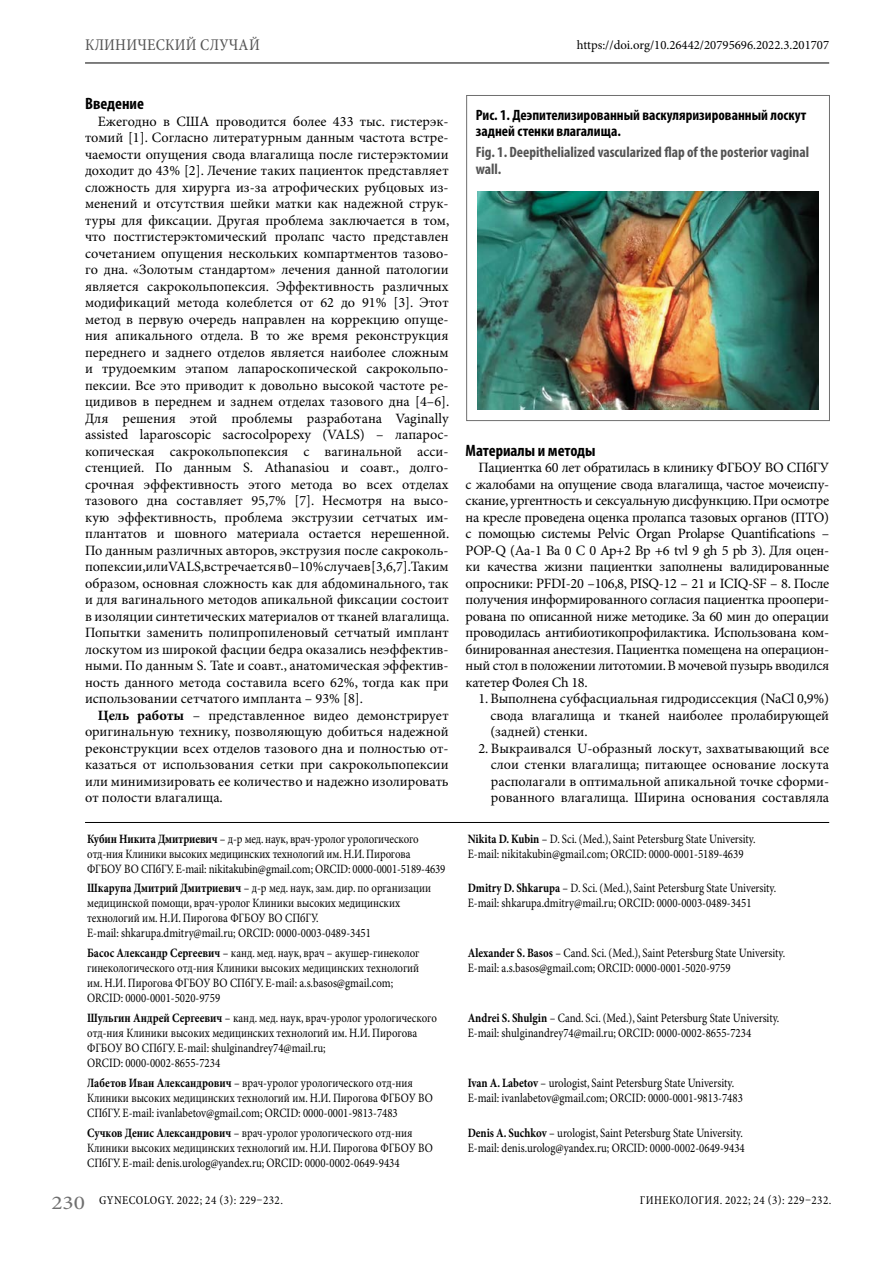
<style>
.page{position:relative;width:893px;height:1263px;background:#fff}
.page>*{position:absolute;margin:0;border:0;box-sizing:border-box;transform-origin:0 0}
.t1{font:19.5px "Minion Pro";color:#6f6f6f;scale:1.2 1}
.t2{font:700 condensed 16.5px "Myriad Pro";color:#000}
.t3{font:condensed 16.5px "Minion Pro";color:#545454}
.t4{font:700 condensed 15px/16.5px "Myriad Pro";color:#000}
.t5{font:700 condensed 15px/16.5px "Myriad Pro";color:#545454}
.t6{font:14.25px/16.5px "Minion Pro";color:#000;text-align:justify}
.t7{font:12.75px/15px "Minion Pro";color:#000;scale:.85 1}
.t8{font:12.75px "Minion Pro";color:#000}
.t9{font:condensed 12px "Minion Pro";letter-spacing:.035em;color:#000}
.s1{font-weight:700}
</style>
<div class="page">
<hr style="left:85px;top:63px;width:744px;height:1px;background:#000">
<hr style="left:85px;top:822px;width:744px;height:1px;background:#000">
<img style="left:478px;top:192px;width:340px;height:218px">
<div style="left:466px;top:95px;width:364px;height:326px;border:1px solid #6f6f6f"></div>
<p class="t3" style="left:85px;top:35px;width:21px">Клинический</p>
<p class="t3" style="left:200px;top:35px;width:11px">случай</p>
<p class="t8" style="left:577px;top:37px;width:254px">https://doi.org/10.26442/20795696.2022.3.201707</p>
<p class="t2" style="left:85px;top:95px;width:60px">Введение</p>
<p class="t6" style="left:85px;top:113px;width:366px;text-align:left;text-indent:13px">Ежегодно в США проводится более 433 тыс. гистерэк&shy;томий [1]. Согласно литературным данным частота встре&shy;чаемости опущения свода влагалища после гистерэктомии доходит до 43% [2]. Лечение таких пациенток представляет сложность для хирурга из-за атрофических рубцовых из&shy;менений и отсутствия шейки матки как надежной струк&shy;туры для фиксации. Другая проблема заключается в том, что постгистерэктомический пролапс часто представлен сочетанием опущения нескольких компартментов тазово&shy;го дна. «Золотым стандартом» лечения данной патологии является сакрокольпопексия. Эффективность различных модификаций метода колеблется от 62 до 91% [3]. Этот метод в первую очередь направлен на коррекцию опуще&shy;ния апикального отдела. В то же время реконструкция переднего и заднего отделов является наиболее сложным и трудоемким этапом лапароскопической сакрокольпо&shy;пексии. Все это приводит к довольно высокой частоте ре&shy;цидивов в переднем и заднем отделах тазового дна [4–6].<br>Для решения этой проблемы разработана Vaginally assisted laparoscopic sacrocolpopexy (VALS) – лапарос&shy;копическая сакрокольпопексия с вагинальной асси&shy;стенцией. По данным S. Athanasiou и соавт., долго&shy;срочная эффективность этого метода во всех отделах тазового дна составляет 95,7% [7]. Несмотря на высо&shy;кую эффективность, проблема экструзии сетчатых им&shy;плантатов и шовного материала остается нерешенной.<br>По данным различных авторов, экструзия после сакроколь&shy;попексии, или VALS, встречается в 0–10% случаев [3, 6, 7]. Таким образом, основная сложность как для абдоминального, так и для вагинального методов апикальной фиксации состоит в изоляции синтетических материалов от тканей влагалища.<br>Попытки заменить полипропиленовый сетчатый имплант лоскутом из широкой фасции бедра оказались неэффектив&shy;ными. По данным S. Tate и соавт., анатомическая эффектив&shy;ность данного метода составила всего 62%, тогда как при использовании сетчатого импланта – 93% [8].</p>
<p class="t6" style="left:85px;top:708px;width:365px;text-indent:13px"><span class="s1">Цель работы</span> – представленное видео демонстрирует оригинальную технику, позволяющую добиться надежной реконструкции всех отделов тазового дна и полностью от&shy;казаться от использования сетки при сакрокольпопексии или минимизировать ее количество и надежно изолировать от полости влагалища.</p>
<p class="t4" style="left:476px;top:107px;width:332px">Рис. 1. Деэпителизированный васкуляризированный лоскут задней стенки влагалища.</p>
<p class="t5" style="left:476px;top:144px;width:335px">Fig. 1. Deepithelialized vascularized flap of the posterior vaginal wall.</p>
<p class="t2" style="left:466px;top:441px;width:131px">Материалы и методы</p>
<p class="t6" style="left:466px;top:460px;width:365px;text-indent:13px">Пациентка 60 лет обратилась в клинику ФГБОУ ВО СПбГУ с жалобами на опущение свода влагалища, частое мочеиспу&shy;скание, ургентность и сексуальную дисфункцию. При осмотре на кресле проведена оценка пролапса тазовых органов (ПТО) с помощью системы Pelvic Organ Prolapse Quantifications – POP-Q (Aa-1 Ba 0 C 0 Ap+2 Bp +6 tvl 9 gh 5 pb 3). Для оцен&shy;ки качества жизни пациентки заполнены валидированные опросники: PFDI-20 –106,8, PISQ-12 – 21 и ICIQ-SF – 8. После получения информированного согласия пациентка проопери&shy;рована по описанной ниже методике. За 60 мин до операции проводилась антибиотикопрофилактика. Использована ком&shy;бинированная анестезия. Пациентка помещена на операцион&shy;ный стол в положении литотомии. В мочевой пузырь вводился катетер Фолея Ch 18.</p>
<p class="t6" style="left:490px;top:691px;width:340px;text-indent:-12px">1. Выполнена субфасциальная гидродиссекция (NaCl 0,9%) свода влагалища и тканей наиболее пролабирующей (задней) стенки.</p>
<p class="t6" style="left:491px;top:741px;width:340px;text-indent:-13px">2. Выкраивался U-образный лоскут, захватывающий все слои стенки влагалища; питающее основание лоскута располагали в оптимальной апикальной точке сформи&shy;рованного влагалища. Ширина основания составляла</p>
<p class="t7" style="left:87px;top:831px;width:423px"><span class="s1">Кубин Никита Дмитриевич</span> – д-р мед. наук, врач-уролог урологического отд-ния Клиники высоких медицинских технологий им. Н.И. Пирогова<br>ФГБОУ ВО СПбГУ. E-mail: nikitakubin@gmail.com; ORCID: 0000-0001-5189-4639</p>
<p class="t7" style="left:468px;top:831px;width:340px"><span class="s1">Nikita D. Kubin</span> – D. Sci. (Med.), Saint Petersburg State University.<br>E-mail: nikitakubin@gmail.com; ORCID: 0000-0001-5189-4639</p>
<p class="t7" style="left:87px;top:881px;width:406px"><span class="s1">Шкарупа Дмитрий Дмитриевич</span> – д-р мед. наук, зам. дир. по организации медицинской помощи, врач-уролог Клиники высоких медицинских технологий им. Н.И. Пирогова ФГБОУ ВО СПбГУ.<br>E-mail: shkarupa.dmitry@mail.ru; ORCID: 0000-0003-0489-3451</p>
<p class="t7" style="left:468px;top:881px;width:364px"><span class="s1">Dmitry D. Shkarupa</span> – D. Sci. (Med.), Saint Petersburg State University.<br>E-mail: shkarupa.dmitry@mail.ru; ORCID: 0000-0003-0489-3451</p>
<p class="t7" style="left:87px;top:946px;width:392px"><span class="s1">Басос Александр Сергеевич</span> – канд. мед. наук, врач – акушер-гинеколог гинекологического отд-ния Клиники высоких медицинских технологий им. Н.И. Пирогова ФГБОУ ВО СПбГУ. E-mail: a.s.basos@gmail.com; ORCID: 0000-0001-5020-9759</p>
<p class="t7" style="left:468px;top:946px;width:375px"><span class="s1">Alexander S. Basos</span> – Cand. Sci. (Med.), Saint Petersburg State University.<br>E-mail: a.s.basos@gmail.com; ORCID: 0000-0001-5020-9759</p>
<p class="t7" style="left:87px;top:1011px;width:413px"><span class="s1">Шульгин Андрей Сергеевич</span> – канд. мед. наук, врач-уролог урологического отд-ния Клиники высоких медицинских технологий им. Н.И. Пирогова ФГБОУ ВО СПбГУ. E-mail: shulginandrey74@mail.ru;<br>ORCID: 0000-0002-8655-7234</p>
<p class="t7" style="left:468px;top:1011px;width:368px"><span class="s1">Andrei S. Shulgin</span> – Cand. Sci. (Med.), Saint Petersburg State University.<br>E-mail: shulginandrey74@mail.ru; ORCID: 0000-0002-8655-7234</p>
<p class="t7" style="left:87px;top:1076px;width:408px"><span class="s1">Лабетов Иван Александрович</span> – врач-уролог урологического отд-ния<br>Клиники высоких медицинских технологий им. Н.И. Пирогова ФГБОУ ВО<br>СПбГУ. E-mail: ivanlabetov@gmail.com; ORCID: 0000-0001-9813-7483</p>
<p class="t7" style="left:468px;top:1076px;width:325px"><span class="s1">Ivan A. Labetov</span> – urologist, Saint Petersburg State University.<br>E-mail: ivanlabetov@gmail.com; ORCID: 0000-0001-9813-7483</p>
<p class="t7" style="left:87px;top:1126px;width:408px"><span class="s1">Сучков Денис Александрович</span> – врач-уролог урологического отд-ния<br>Клиники высоких медицинских технологий им. Н.И. Пирогова ФГБОУ ВО<br>СПбГУ. E-mail: denis.urolog@yandex.ru; ORCID: 0000-0002-0649-9434</p>
<p class="t7" style="left:468px;top:1126px;width:327px"><span class="s1">Denis A. Suchkov</span> – urologist, Saint Petersburg State University.<br>E-mail: denis.urolog@yandex.ru; ORCID: 0000-0002-0649-9434</p>
<h1 class="t1" style="left:51px;top:1191px;width:30px">230</h1>
<p class="t9" style="left:99px;top:1193px;width:185px">GYNECOLOGY. 2022; 24 (3): 229–232.</p>
<p class="t9" style="left:640px;top:1193px;width:193px">ГИНЕКОЛОГИЯ. 2022; 24 (3): 229–232.</p>
</div>
